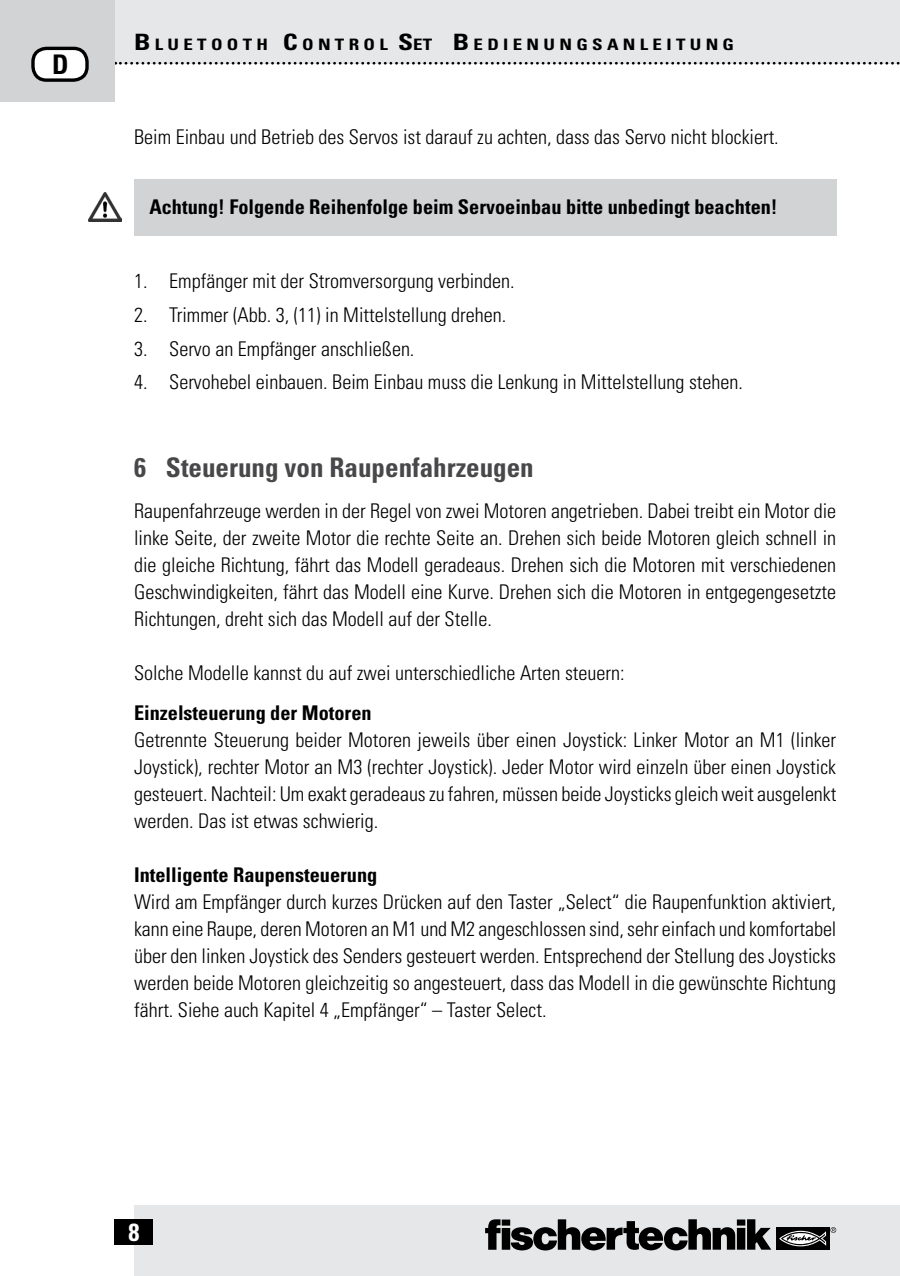
<style>
.page{position:relative;width:900px;height:1276px;background:#fff}
.page>*{position:absolute;margin:0;border:0;box-sizing:border-box;transform-origin:0 0}
.t1{font:700 condensed 27px "Univers";color:#48484a}
.t2{font:700 condensed 27px "Univers";color:#000}
.t3{font:700 condensed 24.75px "Univers";color:#fff}
.t4{font:300 condensed 20.25px/27px "Univers";color:#000;text-align:justify}
.t5{font:700 condensed 20.25px "Univers";color:#000}
.t6{font:700 condensed 15.75px "Univers";letter-spacing:.23em;color:#000;scale:1.2 1}
.s1{font-size:22.5px}
</style>
<div class="page">
<div style="left:134px;top:1205px;width:765px;height:71px;background:#e6e7e8"></div>
<div style="left:115px;top:0;width:784px;height:64px;background:#e6e7e8"></div>
<svg style="left:115px;top:62px;width:785px;height:3px"></svg>
<div style="left:0;top:0;width:115px;height:102px;background:#d1d3d4"></div>
<div style="left:776px;top:1227px;width:53px;height:22px;background:#000"></div>
<svg style="left:485px;top:1219px;width:286px;height:31px"></svg>
<svg style="left:779px;top:1227px;width:57px;height:20px"></svg>
<div style="left:33px;top:48px;width:54px;height:32px;background:#fff;border-radius:14px"></div>
<div style="left:31px;top:47px;width:58px;height:35px;border:3px solid #000;border-radius:14px"></div>
<div style="left:115px;top:1219px;width:38px;height:25px;background:#000"></div>
<div style="left:134px;top:180px;width:702px;height:56px;background:#d1d3d4"></div>
<img style="left:89px;top:193px;width:32px;height:28px">
<h1 class="t2" style="left:52px;top:48px;width:18px">D</h1>
<p class="t6" style="left:134px;top:35px;width:501px"><span class="s1">B</span>LUETOOTH <span class="s1">C</span>ONTROL <span class="s1">S</span>ET <span class="s1">B</span>EDIENUNGSANLEITUNG</p>
<p class="t4" style="left:134px;top:123px;width:646px">Beim Einbau und Betrieb des Servos ist darauf zu achten, dass das Servo nicht blockiert.</p>
<p class="t5" style="left:149px;top:194px;width:629px">Achtung! Folgende Reihenfolge beim Servoeinbau bitte unbedingt beachten!</p>
<p class="t4" style="left:134px;top:267px;width:382px">1. Empfänger mit der Stromversorgung verbinden.</p>
<p class="t4" style="left:134px;top:301px;width:374px">2. Trimmer (Abb. 3, (11) in Mittelstellung drehen.</p>
<p class="t4" style="left:134px;top:335px;width:282px">3. Servo an Empfänger anschließen.</p>
<p class="t4" style="left:134px;top:369px;width:610px">4. Servohebel einbauen. Beim Einbau muss die Lenkung in Mittelstellung stehen.</p>
<h1 class="t1" style="left:134px;top:451px;width:401px">6 Steuerung von Raupenfahrzeugen</h1>
<p class="t4" style="left:134px;top:497px;width:703px">Raupenfahrzeuge werden in der Regel von zwei Motoren angetrieben. Dabei treibt ein Motor die linke Seite, der zweite Motor die rechte Seite an. Drehen sich beide Motoren gleich schnell in die gleiche Richtung, fährt das Modell geradeaus. Drehen sich die Motoren mit verschiedenen Geschwindigkeiten, fährt das Modell eine Kurve. Drehen sich die Motoren in entgegengesetzte Richtungen, dreht sich das Modell auf der Stelle.</p>
<p class="t4" style="left:134px;top:659px;width:492px">Solche Modelle kannst du auf zwei unterschiedliche Arten steuern:</p>
<p class="t5" style="left:134px;top:700px;width:239px">Einzelsteuerung der Motoren</p>
<p class="t4" style="left:134px;top:726px;width:703px">Getrennte Steuerung beider Motoren jeweils über einen Joystick: Linker Motor an M1 (linker Joystick), rechter Motor an M3 (rechter Joystick). Jeder Motor wird einzeln über einen Joystick gesteuert. Nachteil: Um exakt geradeaus zu fahren, müssen beide Joysticks gleich weit ausgelenkt werden. Das ist etwas schwierig.</p>
<p class="t5" style="left:134px;top:862px;width:245px">Intelligente Raupensteuerung</p>
<p class="t4" style="left:134px;top:888px;width:703px">Wird am Empfänger durch kurzes Drücken auf den Taster „Select“ die Raupenfunktion aktiviert, kann eine Raupe, deren Motoren an M1 und M2 angeschlossen sind, sehr einfach und komfortabel über den linken Joystick des Senders gesteuert werden. Entsprechend der Stellung des Joysticks werden beide Motoren gleichzeitig so angesteuert, dass das Modell in die gewünschte Richtung fährt. Siehe auch Kapitel 4 „Empfänger“ – Taster Select.</p>
<p class="t3" style="left:128px;top:1216px;width:12px">8</p>
</div>
